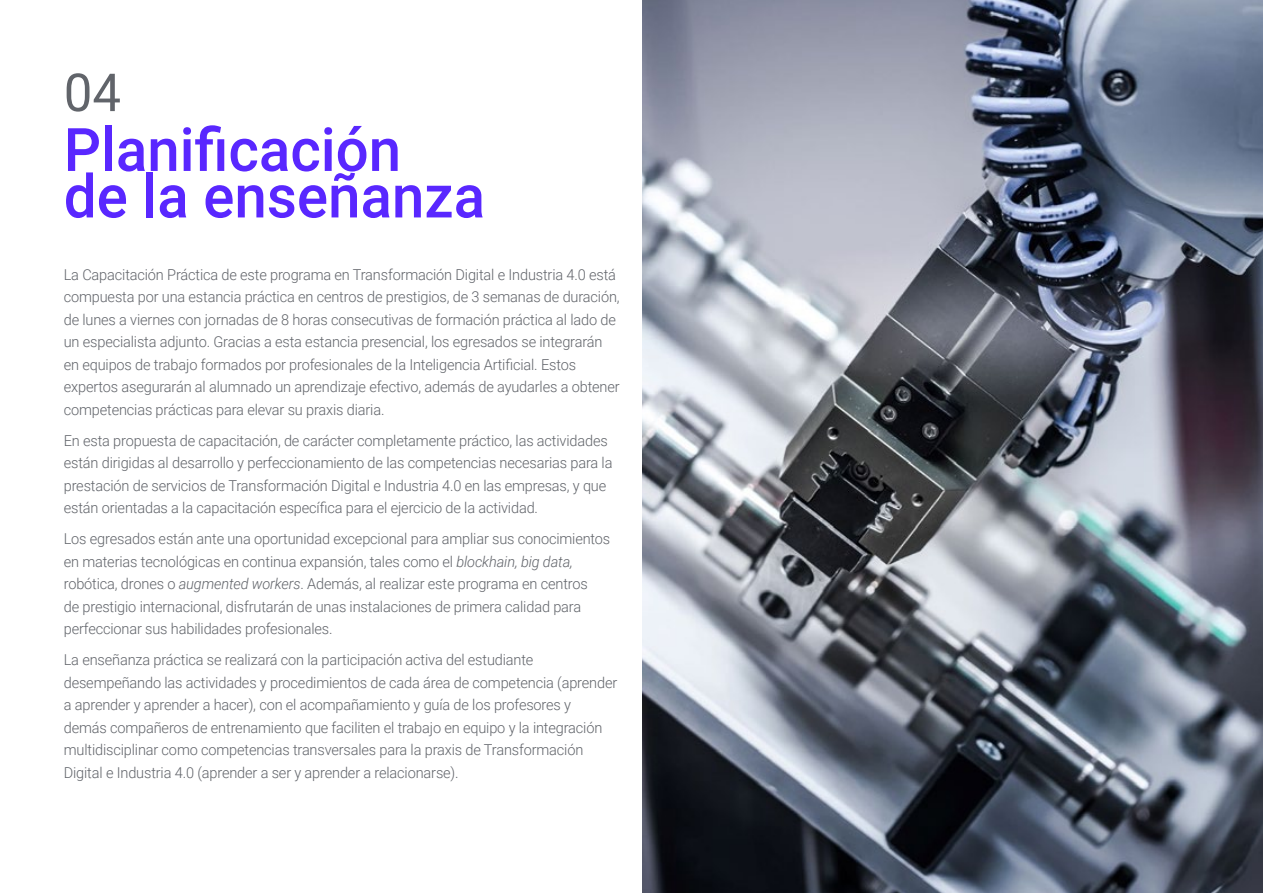
<style>
.page{position:relative;width:1263px;height:893px;background:#fff}
.page>*{position:absolute;margin:0;border:0;box-sizing:border-box;transform-origin:0 0}
.t1{font:500 60px/46.5px "Roboto";color:#5927ff}
.t2{font:52.5px "Roboto";color:#61646a}
.t3{font:300 15px/22.5px "Roboto";letter-spacing:-.01em;color:#61646a}
.s1{font-style:italic}
</style>
<div class="page">
<img style="left:642px;top:0;width:621px;height:893px">
<h2 class="t2" style="left:64px;top:56px;width:59px">04</h2>
<h1 class="t1" style="left:64px;top:124px;width:423px">Planificación<br>de la enseñanza</h1>
<p class="t3" style="left:64px;top:262px;width:557px">La Capacitación Práctica de este programa en Transformación Digital e Industria 4.0 está compuesta por una estancia práctica en centros de prestigios, de 3 semanas de duración, de lunes a viernes con jornadas de 8 horas consecutivas de formación práctica al lado de un especialista adjunto. Gracias a esta estancia presencial, los egresados se integrarán en equipos de trabajo formados por profesionales de la Inteligencia Artificial. Estos expertos asegurarán al alumnado un aprendizaje efectivo, además de ayudarles a obtener competencias prácticas para elevar su praxis diaria.</p>
<p class="t3" style="left:64px;top:428px;width:550px">En esta propuesta de capacitación, de carácter completamente práctico, las actividades están dirigidas al desarrollo y perfeccionamiento de las competencias necesarias para la prestación de servicios de Transformación Digital e Industria 4.0 en las empresas, y que están orientadas a la capacitación específica para el ejercicio de la actividad.</p>
<p class="t3" style="left:64px;top:527px;width:548px">Los egresados están ante una oportunidad excepcional para ampliar sus conocimientos en materias tecnológicas en continua expansión, tales como el <span class="s1">blockhain, big data, </span>robótica, drones o <span class="s1">augmented workers</span>. Además, al realizar este programa en centros<br>de prestigio internacional, disfrutarán de unas instalaciones de primera calidad para perfeccionar sus habilidades profesionales.</p>
<p class="t3" style="left:64px;top:648px;width:555px">La enseñanza práctica se realizará con la participación activa del estudiante desempeñando las actividades y procedimientos de cada área de competencia (aprender a aprender y aprender a hacer), con el acompañamiento y guía de los profesores y demás compañeros de entrenamiento que faciliten el trabajo en equipo y la integración multidisciplinar como competencias transversales para la praxis de Transformación Digital e Industria 4.0 (aprender a ser y aprender a relacionarse).</p>
</div>
